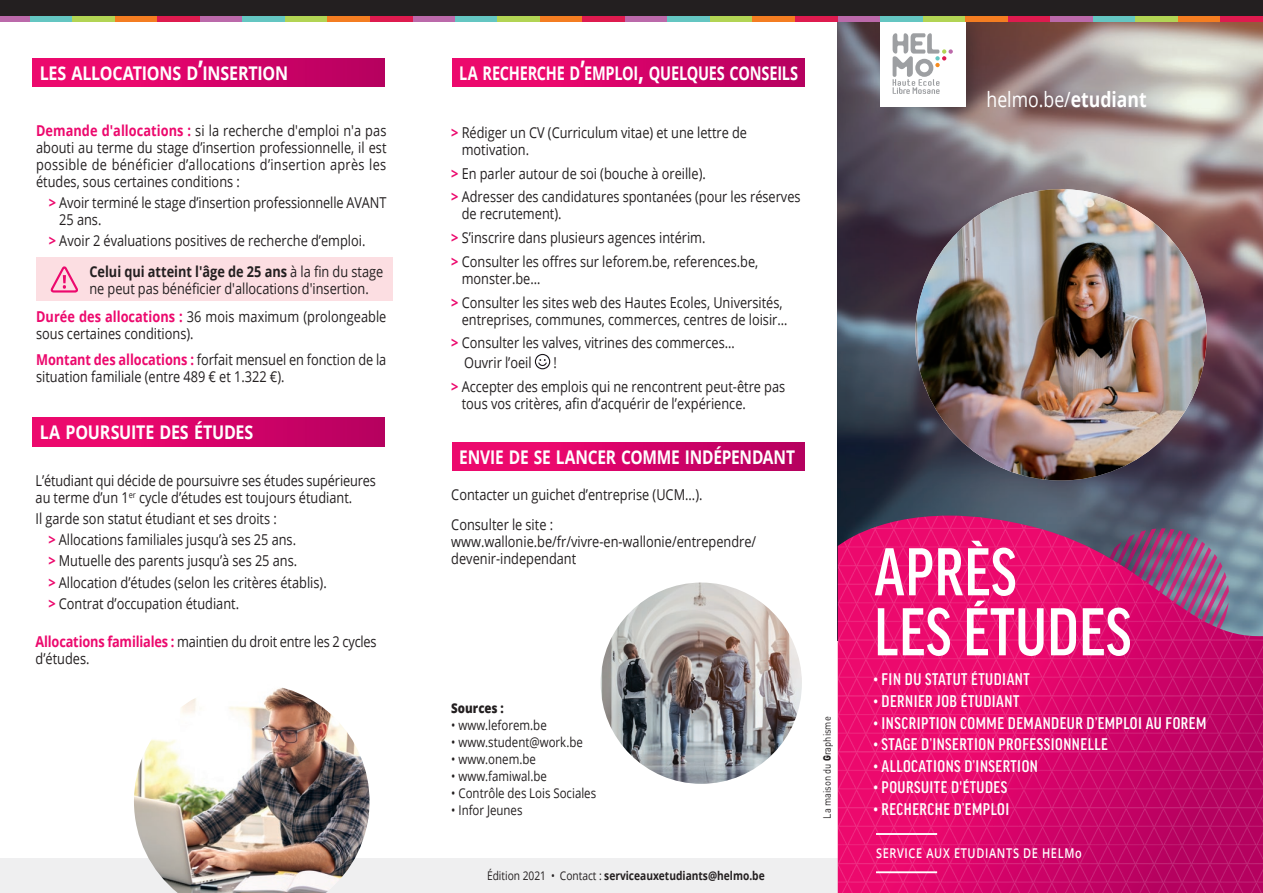
<style>
.page{position:relative;width:1263px;height:893px;background:#fff}
.page>*{position:absolute;margin:0;border:0;box-sizing:border-box;transform-origin:0 0}
.t1{font:500 condensed 72px "Good Headline Pro";letter-spacing:.01em;color:#fff;scale:.96 1}
.t2{font:700 66px "Open Sans";letter-spacing:-.015em;color:#fff;scale:.8 1}
.t3{font:21px "Open Sans";color:#fff;scale:.84 1}
.t4{font:700 18.9px "Open Sans";letter-spacing:-.015em;color:#fff;scale:.85 1}
.t5{font:700 18.9px "Open Sans";letter-spacing:-.015em;color:#fff;scale:.77 1}
.t6{font:700 18.9px "Open Sans";letter-spacing:-.015em;color:#fff;scale:.82 1}
.t7{font:500 condensed 18px "Good Headline Pro";letter-spacing:.03em;color:#fff}
.t8{font:15px/17px "Open Sans";color:#231f20;scale:.85 1}
.t9{font:13.5px "Open Sans";color:#231f20;scale:.85 1}
.t10{font:600 13.5px "Open Sans";letter-spacing:.06em;color:#fff;scale:.81 1}
.t11{font:800 13.5px "Open Sans";color:#231f20;scale:.85 1}
.t12{font:700 12px "Open Sans";color:#231f20;scale:.85 1}
.t13{font:10.5px "DIN";color:#231f20;scale:.88 1}
.s1{font-size:27px}
.s2{font-weight:700;color:#ec096d}
.s3{font-weight:700}
.s4{font-weight:400}
.s5{font-weight:900}
</style>
<div class="page">
<div style="left:0;top:859px;width:1263px;height:34px;background:#efeff0"></div>
<img style="left:838px;top:21px;width:425px;height:495px">
<div style="left:36px;top:258px;width:357px;height:43px;background:#fcdee2"></div>
<svg style="left:50px;top:266px;width:28px;height:27px"></svg>
<svg style="left:535px;top:354px;width:15px;height:15px"></svg>
<img style="left:134px;top:687px;width:235px;height:206px">
<img style="left:601px;top:583px;width:201px;height:201px;border-radius:101px">
<div style="left:873px;top:14px;width:110px;height:110px;background:#231f20;opacity:.3"></div>
<div style="left:880px;top:21px;width:85px;height:85px;background:#fff"></div>
<svg style="left:892px;top:33px;width:61px;height:61px"></svg>
<div style="left:0;top:0;width:1263px;height:16px;background:#231f20"></div>
<div style="left:838px;top:16px;width:42px;height:5px;background:#bb69aa"></div>
<div style="left:880px;top:16px;width:43px;height:5px;background:#64c6c2"></div>
<div style="left:923px;top:16px;width:42px;height:5px;background:#b2d454"></div>
<div style="left:965px;top:16px;width:43px;height:5px;background:#f47d21"></div>
<div style="left:1008px;top:16px;width:42px;height:5px;background:#de1b4f"></div>
<div style="left:1050px;top:16px;width:43px;height:5px;background:#bb69aa"></div>
<div style="left:1093px;top:16px;width:42px;height:5px;background:#64c6c2"></div>
<div style="left:1135px;top:16px;width:43px;height:5px;background:#b2d454"></div>
<div style="left:1178px;top:16px;width:42px;height:5px;background:#f47d21"></div>
<div style="left:1220px;top:16px;width:43px;height:5px;background:#de1b4f"></div>
<div style="left:412px;top:16px;width:43px;height:5px;background:#bb69aa"></div>
<div style="left:455px;top:16px;width:42px;height:5px;background:#64c6c2"></div>
<div style="left:497px;top:16px;width:43px;height:5px;background:#b2d454"></div>
<div style="left:540px;top:16px;width:43px;height:5px;background:#f47d21"></div>
<div style="left:583px;top:16px;width:42px;height:5px;background:#de1b4f"></div>
<div style="left:625px;top:16px;width:43px;height:5px;background:#bb69aa"></div>
<div style="left:668px;top:16px;width:42px;height:5px;background:#64c6c2"></div>
<div style="left:710px;top:16px;width:43px;height:5px;background:#b2d454"></div>
<div style="left:753px;top:16px;width:42px;height:5px;background:#f47d21"></div>
<div style="left:795px;top:16px;width:43px;height:5px;background:#de1b4f"></div>
<div style="left:0;top:16px;width:30px;height:5px;background:#bb69aa"></div>
<div style="left:30px;top:16px;width:42px;height:5px;background:#64c6c2"></div>
<div style="left:72px;top:16px;width:43px;height:5px;background:#b2d454"></div>
<div style="left:115px;top:16px;width:42px;height:5px;background:#f47d21"></div>
<div style="left:157px;top:16px;width:43px;height:5px;background:#de1b4f"></div>
<div style="left:200px;top:16px;width:42px;height:5px;background:#bb69aa"></div>
<div style="left:242px;top:16px;width:43px;height:5px;background:#64c6c2"></div>
<div style="left:285px;top:16px;width:42px;height:5px;background:#b2d454"></div>
<div style="left:327px;top:16px;width:43px;height:5px;background:#f47d21"></div>
<div style="left:370px;top:16px;width:42px;height:5px;background:#de1b4f"></div>
<img style="left:915px;top:189px;width:292px;height:291px;border-radius:146px">
<svg style="left:838px;top:639px;width:425px;height:254px;background:#d60a6b"></svg>
<img style="left:838px;top:516px;width:425px;height:123px">
<hr style="left:876px;top:833px;width:61px;height:2px;background:#fff">
<hr style="left:876px;top:871px;width:61px;height:2px;background:#fff">
<div style="left:33px;top:58px;width:352px;height:29px;background:linear-gradient(to right,#f70a70,#b70061)"></div>
<div style="left:33px;top:418px;width:352px;height:28px;background:linear-gradient(to right,#f70a70,#b70061)"></div>
<div style="left:452px;top:58px;width:352px;height:29px;background:linear-gradient(to right,#f70a70,#b70061)"></div>
<div style="left:452px;top:442px;width:352px;height:29px;background:linear-gradient(to right,#f70a70,#b70061)"></div>
<p class="t4" style="left:40px;top:59px;width:294px">LES ALLOCATIONS D<span class="s1">’</span>INSERTION</p>
<p class="t8" style="left:36px;top:122px;width:414px;text-align:justify"><span class="s2">Demande d'allocations :</span> si la recherche d'emploi n'a pas abouti au terme du stage d’insertion professionnelle, il est possible de bénéficier d’allocations d’insertion après les études, sous certaines conditions :</p>
<p class="t8" style="left:59px;top:194px;width:386px;text-indent:-10px"><span class="s2">&gt;</span> Avoir terminé le stage d’insertion professionnelle AVANT<br>25 ans.</p>
<p class="t8" style="left:49px;top:232px;width:374px"><span class="s2">&gt;</span> Avoir 2 évaluations positives de recherche d’emploi.</p>
<p class="t8" style="left:89px;top:262px;width:347px"><span class="s3">Celui qui atteint l'âge de 25 ans</span> à la fin du stage ne peut pas bénéficier d'allocations d'insertion.</p>
<p class="t8" style="left:36px;top:308px;width:414px"><span class="s2">Durée des allocations :</span> 36 mois maximum (prolongeable sous certaines conditions).</p>
<p class="t8" style="left:36px;top:350px;width:413px"><span class="s2">Montant des allocations :</span> forfait mensuel en fonction de la situation familiale (entre 489 € et 1.322 €).</p>
<p class="t4" style="left:40px;top:419px;width:253px">LA POURSUITE DES ÉTUDES</p>
<p class="t8" style="left:36px;top:472px;width:402px">L’étudiant qui décide de poursuivre ses études supérieures au terme d’un 1<sup>er</sup> cycle d’études est toujours étudiant.</p>
<p class="t8" style="left:36px;top:510px;width:285px">Il garde son statut étudiant et ses droits :</p>
<p class="t8" style="left:48px;top:531px;width:293px"><span class="s2">&gt;</span> Allocations familiales jusqu’à ses 25 ans.</p>
<p class="t8" style="left:48px;top:552px;width:294px"><span class="s2">&gt;</span> Mutuelle des parents jusqu’à ses 25 ans.</p>
<p class="t8" style="left:48px;top:573px;width:329px"><span class="s2">&gt;</span> Allocation d’études (selon les critères établis).</p>
<p class="t8" style="left:48px;top:594px;width:226px"><span class="s2">&gt;</span> Contrat d’occupation étudiant.</p>
<p class="t8" style="left:36px;top:633px;width:403px"><span class="s2">Allocations familiales :</span> maintien du droit entre les 2 cycles d’études.</p>
<p class="t5" style="left:459px;top:59px;width:442px">LA RECHERCHE D<span class="s1">’</span>EMPLOI<span class="s1">,</span> QUELQUES CONSEILS</p>
<p class="t8" style="left:462px;top:124px;width:337px;text-indent:-10px"><span class="s2">&gt;</span> Rédiger un CV (Curriculum vitae) et une lettre de motivation.</p>
<p class="t8" style="left:451px;top:164px;width:301px"><span class="s2">&gt;</span> En parler autour de soi (bouche à oreille).</p>
<p class="t8" style="left:462px;top:188px;width:400px;text-indent:-10px"><span class="s2">&gt;</span> Adresser des candidatures spontanées (pour les réserves de recrutement).</p>
<p class="t8" style="left:451px;top:229px;width:301px"><span class="s2">&gt;</span> S’inscrire dans plusieurs agences intérim.</p>
<p class="t8" style="left:462px;top:253px;width:350px;text-indent:-10px"><span class="s2">&gt;</span> Consulter les offres sur leforem.be, references.be, monster.be…</p>
<p class="t8" style="left:462px;top:293px;width:385px;text-indent:-10px"><span class="s2">&gt;</span> Consulter les sites web des Hautes Ecoles, Universités, entreprises, communes, commerces, centres de loisir…</p>
<p class="t8" style="left:451px;top:334px;width:335px"><span class="s2">&gt;</span> Consulter les valves, vitrines des commerces…</p>
<p class="t8" style="left:464px;top:353px;width:81px">Ouvrir l’oeil</p>
<p class="t8" style="left:553px;top:353px;width:6px">!</p>
<p class="t8" style="left:462px;top:377px;width:382px;text-indent:-10px"><span class="s2">&gt;</span> Accepter des emplois qui ne rencontrent peut-être pas tous vos critères, afin d’acquérir de l’expérience.</p>
<p class="t6" style="left:459px;top:444px;width:411px">ENVIE DE SE LANCER COMME INDÉPENDANT</p>
<p class="t8" style="left:451px;top:486px;width:297px">Contacter un guichet d’entreprise (UCM...).</p>
<p class="t8" style="left:451px;top:516px;width:121px">Consulter le site :</p>
<p class="t8" style="left:451px;top:533px;width:360px">www.wallonie.be/fr/vivre-en-wallonie/entrependre/ devenir-independant</p>
<p class="t11" style="left:451px;top:698px;width:63px">Sources :</p>
<p class="t9" style="left:451px;top:716px;width:114px">• www.leforem.be</p>
<p class="t9" style="left:451px;top:733px;width:156px">• www.student@work.be</p>
<p class="t9" style="left:451px;top:750px;width:101px">• www.onem.be</p>
<p class="t9" style="left:451px;top:767px;width:114px">• www.famiwal.be</p>
<p class="t9" style="left:451px;top:784px;width:172px">• Contrôle des Lois Sociales</p>
<p class="t9" style="left:451px;top:801px;width:85px">• Infor Jeunes</p>
<p class="t12" style="left:487px;top:867px;width:328px"><span class="s4">Édition 2021 • Contact :</span> serviceauxetudiants@helmo.be</p>
<p class="t3" style="left:986px;top:85px;width:192px">helmo.be/<span class="s3">etudiant</span></p>
<p class="t1" style="left:874px;top:538px;width:150px">APRÈS</p>
<p class="t1" style="left:874px;top:598px;width:269px">LES ÉTUDES</p>
<p class="t7" style="left:874px;top:671px;width:157px">• FIN DU STATUT ÉTUDIANT</p>
<p class="t7" style="left:874px;top:693px;width:147px">• DERNIER JOB ÉTUDIANT</p>
<p class="t7" style="left:874px;top:714px;width:334px">• INSCRIPTION COMME DEMANDEUR D’EMPLOI AU FOREM</p>
<p class="t7" style="left:874px;top:736px;width:235px">• STAGE D’INSERTION PROFESSIONNELLE</p>
<p class="t7" style="left:874px;top:757px;width:166px">• ALLOCATIONS D’INSERTION</p>
<p class="t7" style="left:874px;top:779px;width:135px">• POURSUITE D'ÉTUDES</p>
<p class="t7" style="left:874px;top:801px;width:137px">• RECHERCHE D’EMPLOI</p>
<p class="t13" style="left:821px;top:819px;width:118px;rotate:-90deg">La maison du <span class="s5">G</span>raphisme</p>
<p class="t2" style="left:885px;top:704px;width:328px">ÉTUDIANT</p>
<p class="t10" style="left:876px;top:844px;width:255px">SERVICE AUX ETUDIANTS DE HELMo</p>
</div>
